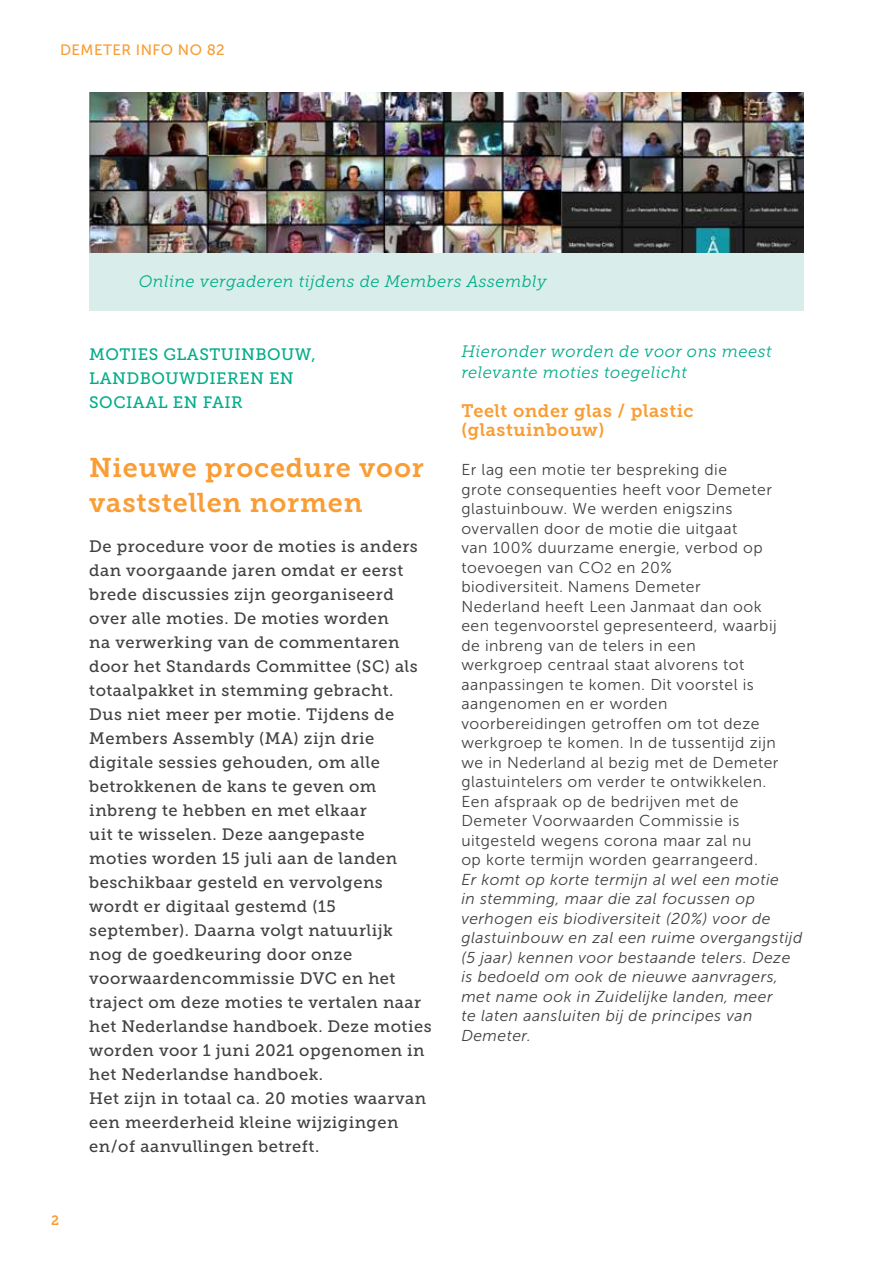
<style>
.page{position:relative;width:893px;height:1263px;background:#fff}
.page>*{position:absolute;margin:0;border:0;box-sizing:border-box;transform-origin:0 0}
.t1{font:27px/34.5px "Museo Slab 700";letter-spacing:.03em;color:#f99d34}
.t2{font:18px/19.5px "Museo Slab 700";letter-spacing:.03em;color:#f99d34}
.t3{font:16.5px/24px "Museo Slab 500";letter-spacing:.03em;color:#414042}
.t4{font:italic 16.5px/21px "Museo Slab 300";letter-spacing:.03em;color:#00ad89}
.t5{font:16.5px/24px "Museo Slab 500";letter-spacing:.03em;color:#00ad89}
.t6{font:15.75px/19.5px "Museo Sans 300";letter-spacing:.03em;color:#414042}
.t7{font:italic 15.75px/19.5px "Museo Sans 300";letter-spacing:.03em;color:#414042}
.t8{font:15px "Museo Sans 500";letter-spacing:.03em;color:#f99d34}
.t9{font:13.5px "Museo Slab 700";color:#f99d34}
.s1{font-size:13.95px}
</style>
<div class="page">
<img style="left:89px;top:92px;width:715px;height:162px">
<div style="left:89px;top:254px;width:715px;height:57px;background:#d9eeeb"></div>
<p class="t8" style="left:60px;top:42px;width:166px">DEMETER INFO NO 82</p>
<p class="t4" style="left:139px;top:271px;width:409px">Online vergaderen tijdens de Members Assembly</p>
<p class="t9" style="left:51px;top:1212px;width:10px">2</p>
<p class="t5" style="left:89px;top:342px;width:228px">MOTIES GLASTUINBOUW,<br>LANDBOUWDIEREN EN<br>SOCIAAL EN FAIR</p>
<h1 class="t1" style="left:89px;top:451px;width:336px">Nieuwe procedure voor vaststellen normen</h1>
<p class="t3" style="left:89px;top:534px;width:344px">De procedure voor de moties is anders dan voorgaande jaren omdat er eerst brede discussies zijn georganiseerd over alle moties. De moties worden<br>na verwerking van de commentaren door het Standards Committee (SC) als totaalpakket in stemming gebracht.<br>Dus niet meer per motie. Tijdens de Members Assembly (MA) zijn drie digitale sessies gehouden, om alle betrokkenen de kans te geven om inbreng te hebben en met elkaar<br>uit te wisselen. Deze aangepaste<br>moties worden 15 juli aan de landen beschikbaar gesteld en vervolgens wordt er digitaal gestemd (15 september). Daarna volgt natuurlijk<br>nog de goedkeuring door onze voorwaardencommissie DVC en het traject om deze moties te vertalen naar het Nederlandse handboek. Deze moties worden voor 1 juni 2021 opgenomen in het Nederlandse handboek.<br>Het zijn in totaal ca. 20 moties waarvan een meerderheid kleine wijzigingen en/of aanvullingen betreft.</p>
<p class="t4" style="left:461px;top:341px;width:312px">Hieronder worden de voor ons meest relevante moties toegelicht</p>
<p class="t2" style="left:461px;top:401px;width:234px">Teelt onder glas / plastic (glastuinbouw)</p>
<p class="t6" style="left:461px;top:460px;width:319px">Er lag een motie ter bespreking die<br>grote consequenties heeft voor Demeter glastuinbouw. We werden enigszins overvallen door de motie die uitgaat<br>van 100% duurzame energie, verbod op toevoegen van CO<span class="s1">2</span> en 20%<br>biodiversiteit. Namens Demeter Nederland heeft Leen Janmaat dan ook een tegenvoorstel gepresenteerd, waarbij de inbreng van de telers in een werkgroep centraal staat alvorens tot aanpassingen te komen. Dit voorstel is aangenomen en er worden voorbereidingen getroffen om tot deze werkgroep te komen. In de tussentijd zijn we in Nederland al bezig met de Demeter glastuintelers om verder te ontwikkelen.<br>Een afspraak op de bedrijven met de Demeter Voorwaarden Commissie is uitgesteld wegens corona maar zal nu<br>op korte termijn worden gearrangeerd.</p>
<p class="t7" style="left:461px;top:870px;width:342px">Er komt op korte termijn al wel een motie<br>in stemming, maar die zal focussen op verhogen eis biodiversiteit (20%) voor de glastuinbouw en zal een ruime overgangstijd (5 jaar) kennen voor bestaande telers. Deze is bedoeld om ook de nieuwe aanvragers, met name ook in Zuidelijke landen, meer<br>te laten aansluiten bij de principes van Demeter.</p>
</div>
